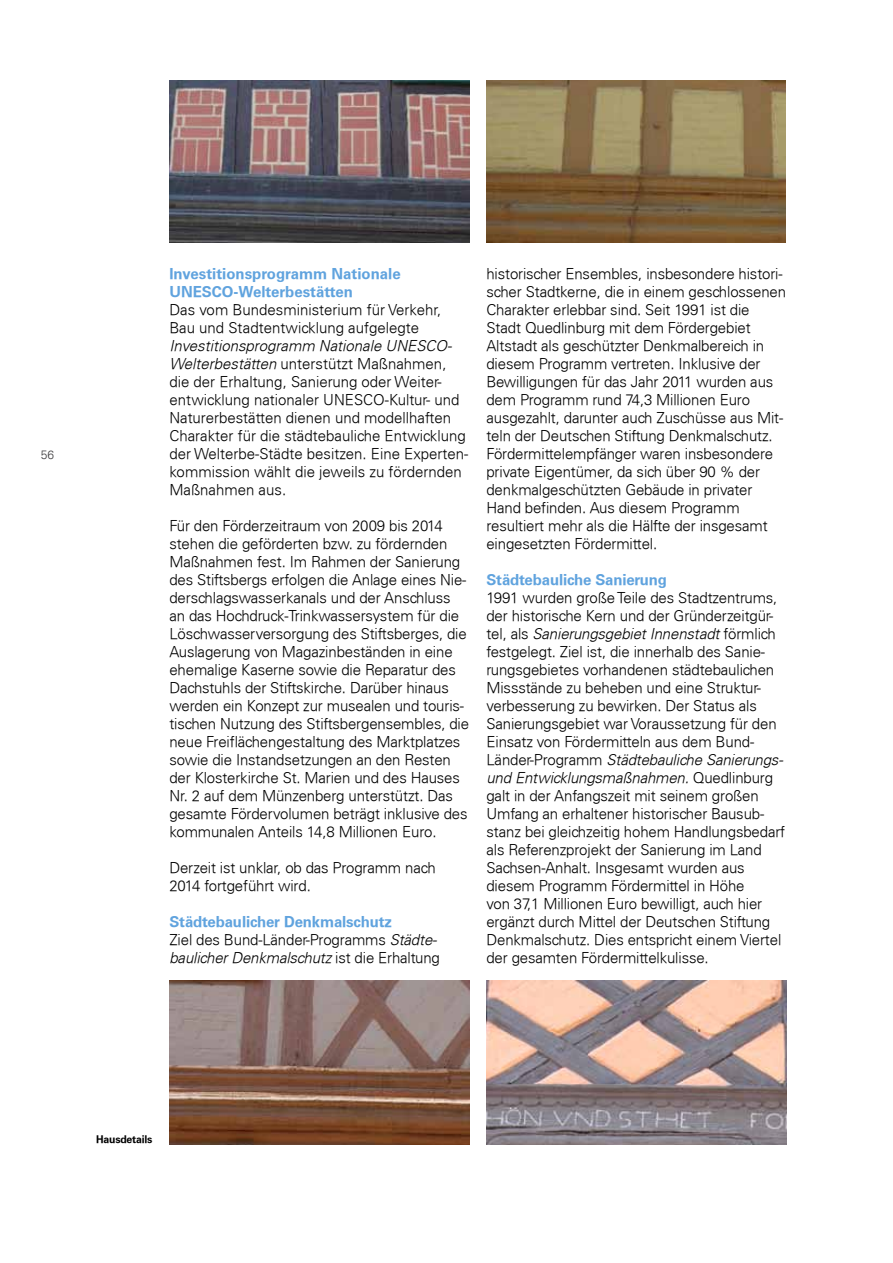
<style>
.page{position:relative;width:893px;height:1263px;background:#fff}
.page>*{position:absolute;margin:0;border:0;box-sizing:border-box;transform-origin:0 0}
.t1{font:300 15px/18px "Univers";letter-spacing:-.01em;color:#000}
.t2{font:700 15px/18px "Univers";color:#60a3de}
.t3{font:300 12px "Univers";color:#414042}
.t4{font:700 10.5px "Univers";letter-spacing:-.02em;color:#000}
.s1{font-style:italic}
.s2{font-weight:700;color:#60a3de}
</style>
<div class="page">
<img style="left:169px;top:81px;width:300px;height:162px">
<img style="left:486px;top:81px;width:300px;height:162px">
<img style="left:169px;top:981px;width:300px;height:163px">
<img style="left:486px;top:981px;width:300px;height:163px">
<p class="t3" style="left:41px;top:447px;width:15px">56</p>
<p class="t2" style="left:169px;top:264px;width:233px">Investitionsprogramm Nationale<br>UNESCO-Welterbestätten</p>
<p class="t1" style="left:169px;top:300px;width:273px">Das vom Bundesministerium für Verkehr,<br>Bau und Stadtentwicklung aufgelegte</p>
<p class="t1" style="left:169px;top:336px;width:300px"><span class="s1">Investitionsprogramm Nationale UNESCO-Welt-erbestätten</span> unterstützt Maßnahmen, die der Erhaltung, Sanierung oder Weiter&shy;entwicklung nationaler UNESCO-Kultur- und Naturerbestätten dienen und modellhaften Charakter für die städtebauliche Entwicklung der Welterbe-Städte besitzen. Eine Experten&shy;kommission wählt die jeweils zu fördernden Maßnahmen aus.</p>
<p class="t1" style="left:169px;top:516px;width:301px">Für den Förderzeitraum von 2009 bis 2014 stehen die geförderten bzw. zu fördernden Maßnahmen fest. Im Rahmen der Sanierung des Stiftsbergs erfolgen die Anlage eines Nie&shy;derschlagswasserkanals und der Anschluss an das Hochdruck-Trinkwassersystem für die Löschwasserversorgung des Stiftsberges, die Auslagerung von Magazinbeständen in eine ehemalige Kaserne sowie die Reparatur des Dachstuhls der Stiftskirche. Darüber hinaus werden ein Konzept zur musealen und touris&shy;tischen Nutzung des Stiftsbergensembles, die neue Freiflächengestaltung des Marktplatzes sowie die Instandsetzungen an den Resten der Klosterkirche St. Marien und des Hauses Nr. 2 auf dem Münzenberg unterstützt. Das gesamte Fördervolumen beträgt inklusive des kommunalen Anteils 14,8 Millionen Euro.</p>
<p class="t1" style="left:169px;top:858px;width:268px">Derzeit ist unklar, ob das Programm nach<br>2014 fortgeführt wird.</p>
<p class="t1" style="left:169px;top:912px;width:272px"><span class="s2">Städtebaulicher Denkmalschutz<br></span>Ziel des Bund-Länder-Programms <span class="s1">Städte&shy;baulicher Denkmalschutz</span> ist die Erhaltung</p>
<p class="t1" style="left:486px;top:264px;width:301px">historischer Ensembles, insbesondere histori&shy;scher Stadtkerne, die in einem geschlossenen Charakter erlebbar sind. Seit 1991 ist die Stadt Quedlinburg mit dem Fördergebiet Altstadt als geschützter Denkmalbereich in diesem Programm vertreten. Inklusive der Bewilligungen für das Jahr 2011 wurden aus dem Programm rund 74,3 Millionen Euro ausgezahlt, darunter auch Zuschüsse aus Mit&shy;teln der Deutschen Stiftung Denkmalschutz.<br>Fördermittelempfänger waren insbesondere private Eigentümer, da sich über 90 % der denkmalgeschützten Gebäude in privater Hand befinden. Aus diesem Programm resultiert mehr als die Hälfte der insgesamt eingesetzten Fördermittel.</p>
<p class="t2" style="left:486px;top:570px;width:182px">Städtebauliche Sanierung</p>
<p class="t1" style="left:486px;top:588px;width:300px">1991 wurden große Teile des Stadtzentrums, der historische Kern und der Gründerzeitgür&shy;tel, als <span class="s1">Sanierungsgebiet Innenstadt</span> förmlich festgelegt. Ziel ist, die innerhalb des Sanie&shy;rungsgebietes vorhandenen städtebaulichen Missstände zu beheben und eine Struktur&shy;verbesserung zu bewirken. Der Status als Sanierungsgebiet war Voraussetzung für den Einsatz von Fördermitteln aus dem Bund-Länder-Programm <span class="s1">Städtebauliche Sanierungs&shy;und Entwicklungsmaßnahmen.</span> Quedlinburg galt in der Anfangszeit mit seinem großen Umfang an erhaltener historischer Bausub&shy;stanz bei gleichzeitig hohem Handlungsbedarf als Referenzprojekt der Sanierung im Land Sachsen-Anhalt. Insgesamt wurden aus diesem Programm Fördermittel in Höhe<br>von 37,1 Millionen Euro bewilligt, auch hier ergänzt durch Mittel der Deutschen Stiftung Denkmalschutz. Dies entspricht einem Viertel der gesamten Fördermittelkulisse.</p>
<p class="t4" style="left:96px;top:1133px;width:58px">Hausdetails</p>
</div>
